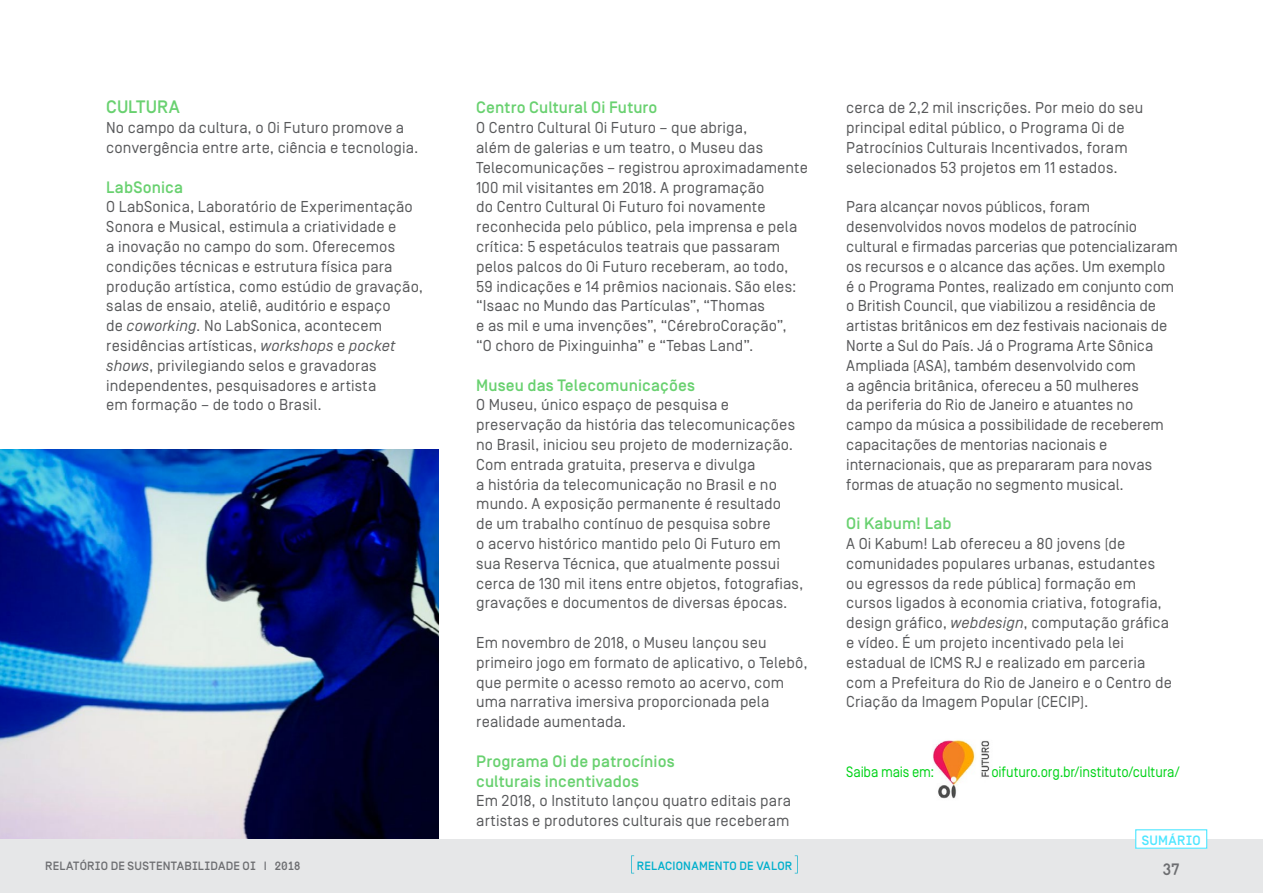
<style>
.page{position:relative;width:1263px;height:893px;background:#fff}
.page>*{position:absolute;margin:0;border:0;box-sizing:border-box;transform-origin:0 0}
.t1{font:500 18px "Simplon BP";letter-spacing:-.005em;color:#69d170}
.t2{font:500 16.5px/19.8px "Simplon BP";letter-spacing:.005em;color:#69d170}
.t3{font:16.5px "Simplon Oi Headline";color:#6d6e71}
.t4{font:15.75px/19.8px "Simplon BP";letter-spacing:.005em;color:#58595b}
.t5{font:15px "Simplon BP";letter-spacing:-.01em;color:#00d318;scale:.93 1}
.t6{font:13.5px "Simplon Oi Headline";letter-spacing:.02em;color:#4de6ff}
.t7{font:12px "Simplon Oi Headline";letter-spacing:.015em;color:#6d6e71}
.t8{font:500 12px "Simplon BP";letter-spacing:.015em;color:#00afcc}
.s1{font-style:italic}
</style>
<div class="page">
<img style="left:0;top:450px;width:438px;height:389px">
<img style="left:933px;top:740px;width:57px;height:59px">
<div style="left:0;top:839px;width:1263px;height:54px;background:#e6e7e8"></div>
<svg style="left:631px;top:855px;width:3px;height:18px"></svg>
<svg style="left:795px;top:855px;width:3px;height:18px"></svg>
<div style="left:1136px;top:830px;width:71px;height:18px;background:#fff"></div>
<div style="left:1135px;top:829px;width:72px;height:20px;border:1px solid #4de6ff"></div>
<p class="t1" style="left:106px;top:97px;width:75px">CULTURA</p>
<p class="t4" style="left:106px;top:118px;width:313px">No campo da cultura, o Oi Futuro promove a convergência entre arte, ciência e tecnologia.</p>
<p class="t2" style="left:106px;top:177px;width:78px">LabSonica</p>
<p class="t4" style="left:106px;top:197px;width:318px">O LabSonica, Laboratório de Experimentação Sonora e Musical, estimula a criatividade e<br>a inovação no campo do som. Oferecemos condições técnicas e estrutura física para produção artística, como estúdio de gravação, salas de ensaio, ateliê, auditório e espaço<br>de <span class="s1">coworking</span>. No LabSonica, acontecem residências artísticas, <span class="s1">workshops</span> e <span class="s1">pocket shows</span>, privilegiando selos e gravadoras independentes, pesquisadores e artista<br>em formação – de todo o Brasil.</p>
<p class="t7" style="left:45px;top:859px;width:257px">RELATÓRIO DE SUSTENTABILIDADE OI | 2018</p>
<p class="t2" style="left:476px;top:98px;width:183px">Centro Cultural Oi Futuro</p>
<p class="t4" style="left:476px;top:118px;width:333px">O Centro Cultural Oi Futuro – que abriga,<br>além de galerias e um teatro, o Museu das Telecomunicações – registrou aproximadamente 100 mil visitantes em 2018. A programação<br>do Centro Cultural Oi Futuro foi novamente reconhecida pelo público, pela imprensa e pela crítica: 5 espetáculos teatrais que passaram pelos palcos do Oi Futuro receberam, ao todo, 59 indicações e 14 prêmios nacionais. São eles: “Isaac no Mundo das Partículas”, “Thomas<br>e as mil e uma invenções”, “CérebroCoração”,<br>“O choro de Pixinguinha” e “Tebas Land”.</p>
<p class="t2" style="left:476px;top:375px;width:220px">Museu das Telecomunicações</p>
<p class="t4" style="left:476px;top:395px;width:329px">O Museu, único espaço de pesquisa e preservação da história das telecomunicações no Brasil, iniciou seu projeto de modernização.<br>Com entrada gratuita, preserva e divulga<br>a história da telecomunicação no Brasil e no mundo. A exposição permanente é resultado<br>de um trabalho contínuo de pesquisa sobre<br>o acervo histórico mantido pelo Oi Futuro em sua Reserva Técnica, que atualmente possui cerca de 130 mil itens entre objetos, fotografias, gravações e documentos de diversas épocas.</p>
<p class="t4" style="left:476px;top:633px;width:333px">Em novembro de 2018, o Museu lançou seu primeiro jogo em formato de aplicativo, o Telebô, que permite o acesso remoto ao acervo, com uma narrativa imersiva proporcionada pela realidade aumentada.</p>
<p class="t2" style="left:476px;top:751px;width:200px">Programa Oi de patrocínios culturais incentivados</p>
<p class="t4" style="left:476px;top:791px;width:316px">Em 2018, o Instituto lançou quatro editais para artistas e produtores culturais que receberam</p>
<p class="t4" style="left:846px;top:98px;width:299px">cerca de 2,2 mil inscrições. Por meio do seu principal edital público, o Programa Oi de Patrocínios Culturais Incentivados, foram selecionados 53 projetos em 11 estados.</p>
<p class="t4" style="left:846px;top:197px;width:333px">Para alcançar novos públicos, foram desenvolvidos novos modelos de patrocínio cultural e firmadas parcerias que potencializaram os recursos e o alcance das ações. Um exemplo<br>é o Programa Pontes, realizado em conjunto com o British Council, que viabilizou a residência de artistas britânicos em dez festivais nacionais de Norte a Sul do País. Já o Programa Arte Sônica Ampliada (ASA), também desenvolvido com<br>a agência britânica, ofereceu a 50 mulheres<br>da periferia do Rio de Janeiro e atuantes no campo da música a possibilidade de receberem capacitações de mentorias nacionais e internacionais, que as prepararam para novas formas de atuação no segmento musical.</p>
<p class="t2" style="left:846px;top:514px;width:107px">Oi Kabum! Lab</p>
<p class="t4" style="left:846px;top:534px;width:327px">A Oi Kabum! Lab ofereceu a 80 jovens (de comunidades populares urbanas, estudantes ou egressos da rede pública) formação em cursos ligados à economia criativa, fotografia, design gráfico, <span class="s1">webdesign</span>, computação gráfica e vídeo. É um projeto incentivado pela lei estadual de ICMS RJ e realizado em parceria com a Prefeitura do Rio de Janeiro e o Centro de Criação da Imagem Popular (CECIP).</p>
<p class="t5" style="left:846px;top:763px;width:96px">Saiba mais em:</p>
<p class="t5" style="left:991px;top:763px;width:204px">oifuturo.org.br/instituto/cultura/</p>
<p class="t6" style="left:1142px;top:832px;width:60px">SUMÁRIO</p>
<p class="t8" style="left:637px;top:859px;width:157px">RELACIONAMENTO DE VALOR</p>
<p class="t3" style="left:1163px;top:860px;width:18px">37</p>
</div>
